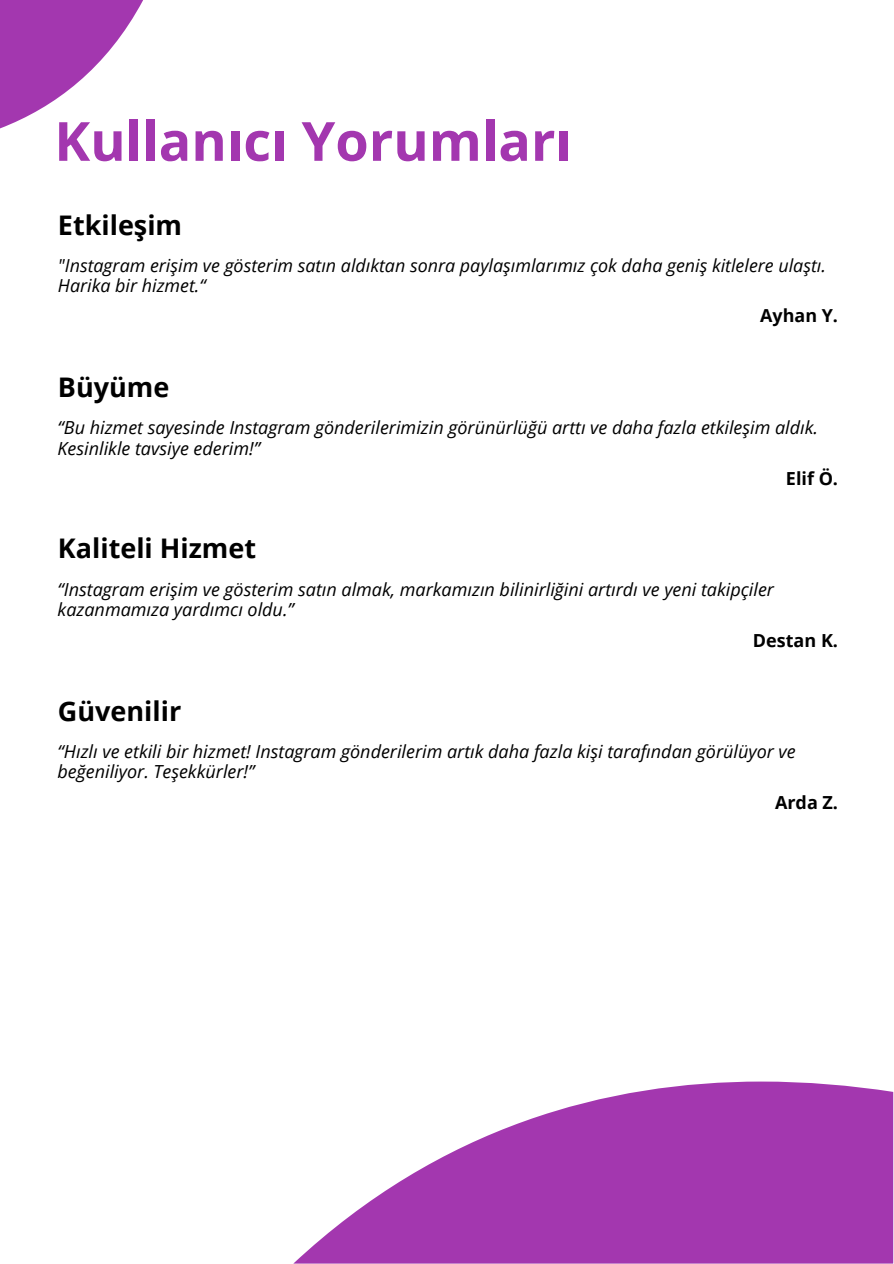
<style>
.page{position:relative;width:894px;height:1264px;background:#fff}
.page>*{position:absolute;margin:0;border:0;box-sizing:border-box;transform-origin:0 0}
.t1{font:700 54px "Open Sans";color:#a337af}
.t2{font:700 27px "Open Sans";color:#000}
.t3{font:italic 18px/20.2px "Open Sans";color:#000}
.t4{font:700 18px "Open Sans";color:#000}
.t5{font:italic 17.85px/20.1px "Open Sans";color:#000}
.t6{font:700 17.85px "Open Sans";color:#000}
</style>
<div class="page">
<svg style="left:294px;top:1081px;width:599px;height:182px;fill:#a337af"></svg>
<svg style="left:0;top:0;width:143px;height:128px"></svg>
<h1 class="t1" style="left:54px;top:103px;width:519px">Kullanıcı Yorumları</h1>
<h2 class="t2" style="left:58px;top:206px;width:126px">Etkileşim</h2>
<p class="t5" style="left:58px;top:255px;width:769px">"Instagram erişim ve gösterim satın aldıktan sonra paylaşımlarımız çok daha geniş kitlelere ulaştı.<br>Harika bir hizmet.“</p>
<p class="t6" style="left:760px;top:303px;width:79px">Ayhan Y.</p>
<h2 class="t2" style="left:58px;top:368px;width:113px">Büyüme</h2>
<p class="t3" style="left:58px;top:417px;width:761px">“Bu hizmet sayesinde Instagram gönderilerimizin görünürlüğü arttı ve daha fazla etkileşim aldık.<br>Kesinlikle tavsiye ederim!”</p>
<p class="t4" style="left:785px;top:465px;width:54px">Elif Ö.</p>
<h2 class="t2" style="left:58px;top:529px;width:199px">Kaliteli Hizmet</h2>
<p class="t3" style="left:58px;top:579px;width:717px">“Instagram erişim ve gösterim satın almak, markamızın bilinirliğini artırdı ve yeni takipçiler kazanmamıza yardımcı oldu.”</p>
<p class="t4" style="left:752px;top:627px;width:87px">Destan K.</p>
<h2 class="t2" style="left:58px;top:691px;width:125px">Güvenilir</h2>
<p class="t3" style="left:58px;top:741px;width:739px">“Hızlı ve etkili bir hizmet! Instagram gönderilerim artık daha fazla kişi tarafından görülüyor ve beğeniliyor. Teşekkürler!”</p>
<p class="t4" style="left:774px;top:789px;width:65px">Arda Z.</p>
</div>
